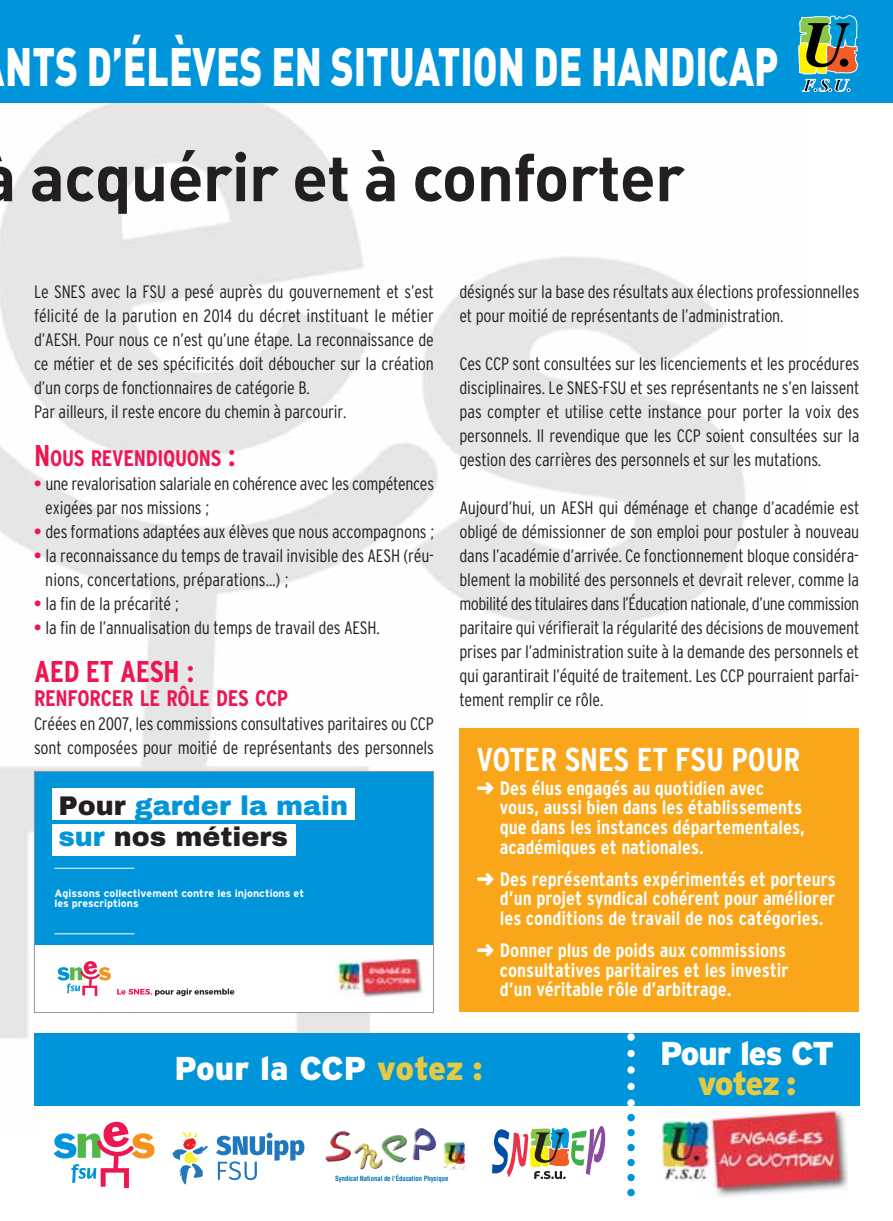
<style>
.page{position:relative;width:893px;height:1221px;background:#fff}
.page>*{position:absolute;margin:0;border:0;box-sizing:border-box;transform-origin:0 0}
.t1{font:66px "DIN Bold Alternate";letter-spacing:-.015em;color:#231f20}
.t2{font:53.25px "DIN Black Alternate";color:#fff;scale:.73 1}
.t3{font:700 condensed 33px "Interstate";color:#fff}
.t4{font:900 33px "Interstate";letter-spacing:-.02em;color:#fff}
.t5{font:900 33px "Interstate";letter-spacing:-.04em;color:#fff}
.t6{font:900 33px "Interstate";letter-spacing:-.055em;color:#e4cb45}
.t7{font:700 condensed 30px "Interstate";letter-spacing:-.01em;color:#ed1651}
.t8{font:900 27px/31.3px "Archivo";color:#0095da}
.t9{font:700 condensed 22.5px "Interstate";letter-spacing:-.015em;color:#ed1651}
.t10{font:700 condensed 19.5px/19.5px "Interstate";color:#fff}
.t11{font:300 condensed 18px/24px "Interstate";letter-spacing:-.01em;color:#231f20}
.t12{font:700 10.65px/10.6px "Interstate";color:#fff}
.t13{font:700 condensed 7.05px "Helvetica";letter-spacing:-.005em;color:#0075b7;scale:.95 1}
.s1{font-size:30px}
.s2{font-weight:700;color:#ed1651}
.s3{color:#231f20}
.s4{color:#e4cb45}
</style>
<div class="page">
<img style="left:0;top:102px;width:806px;height:937px">
<div style="left:0;top:0;width:892px;height:102px;background:#0095da"></div>
<svg style="left:798px;top:15px;width:60px;height:77px"></svg>
<div style="left:34px;top:1033px;width:618px;height:73px;background:#0095da"></div>
<svg style="left:54px;top:1121px;width:100px;height:66px"></svg>
<img style="left:662px;top:1110px;width:185px;height:87px">
<div style="left:635px;top:1033px;width:224px;height:73px;background:#0095da"></div>
<svg style="left:627px;top:1033px;width:7px;height:73px"></svg>
<svg style="left:627px;top:1113px;width:7px;height:83px"></svg>
<svg style="left:492px;top:1126px;width:113px;height:52px"></svg>
<img style="left:443px;top:1165px;width:24px;height:4px">
<svg style="left:216px;top:1132px;width:88px;height:48px"></svg>
<svg style="left:172px;top:1131px;width:35px;height:53px"></svg>
<div style="left:459px;top:728px;width:400px;height:283px;background:#faa61a"></div>
<div style="left:34px;top:943px;width:400px;height:69px;background:#fff"></div>
<div style="left:34px;top:771px;width:400px;height:174px;background:#0095da"></div>
<svg style="left:422px;top:963px;width:1px;height:31px"></svg>
<img style="left:335px;top:959px;width:87px;height:38px">
<svg style="left:57px;top:961px;width:177px;height:35px"></svg>
<div style="left:34px;top:771px;width:400px;height:241px;border:1px solid #939598"></div>
<div style="left:52px;top:788px;width:303px;height:32px;background:#fff"></div>
<div style="left:52px;top:823px;width:244px;height:32px;background:#fff"></div>
<hr style="left:54px;top:867px;width:80px;height:1px;background:#fff">
<hr style="left:54px;top:933px;width:80px;height:1px;background:#fff">
<h2 class="t2" style="left:5px;top:48px;width:1060px">NTS D’ÉLÈVES EN SITUATION DE HANDICAP</h2>
<h1 class="t1" style="left:30px;top:154px;width:656px">acquérir et à conforter</h1>
<p class="t11" style="left:34px;top:281px;width:401px">Le SNES avec la FSU a pesé auprès du gouvernement et s’est félicité de la parution en 2014 du décret instituant le métier d’AESH. Pour nous ce n’est qu’une étape. La reconnaissance de ce métier et de ses spécificités doit déboucher sur la création d’un corps de fonctionnaires de catégorie B.<br>Par ailleurs, il reste encore du chemin à parcourir.</p>
<p class="t9" style="left:34px;top:450px;width:203px"><span class="s1">N</span>OUS REVENDIQUONS <span class="s1">:</span></p>
<p class="t11" style="left:45px;top:473px;width:390px;text-indent:-11px"><span class="s2">•</span> une revalorisation salariale en cohérence avec les compétences exigées par nos missions ;</p>
<p class="t11" style="left:34px;top:521px;width:401px"><span class="s2">•</span> des formations adaptées aux élèves que nous accompagnons ;</p>
<p class="t11" style="left:45px;top:545px;width:390px;text-indent:-11px"><span class="s2">•</span> la reconnaissance du temps de travail invisible des AESH (réu&shy;nions, concertations, préparations…) ;</p>
<p class="t11" style="left:34px;top:593px;width:146px"><span class="s2">•</span> la fin de la précarité ;</p>
<p class="t11" style="left:34px;top:617px;width:347px"><span class="s2">•</span> la fin de l’annualisation du temps de travail des AESH.</p>
<h3 class="t7" style="left:34px;top:660px;width:161px">AED ET AESH :</h3>
<p class="t9" style="left:34px;top:690px;width:256px">RENFORCER LE RÔLE DES CCP</p>
<p class="t11" style="left:34px;top:713px;width:401px">Créées en 2007, les commissions consultatives paritaires ou CCP sont composées pour moitié de représentants des personnels</p>
<h3 class="t8" style="left:58px;top:792px;width:291px"><span class="s3">Pour</span> garder la main sur <span class="s3">nos métiers</span></h3>
<p class="t12" style="left:54px;top:888px;width:251px">Agissons collectivement contre les injonctions et les prescriptions</p>
<p class="t11" style="left:459px;top:281px;width:401px">désignés sur la base des résultats aux élections professionnelles et pour moitié de représentants de l’administration.</p>
<p class="t11" style="left:459px;top:353px;width:401px;text-align:justify">Ces CCP sont consultées sur les licenciements et les procédures disciplinaires. Le SNES-FSU et ses représentants ne s’en laissent pas compter et utilise cette instance pour porter la voix des personnels. Il revendique que les CCP soient consultées sur la gestion des carrières des personnels et sur les mutations.</p>
<p class="t11" style="left:459px;top:497px;width:401px;text-align:justify">Aujourd’hui, un AESH qui déménage et change d’académie est obligé de démissionner de son emploi pour postuler à nouveau dans l’académie d’arrivée. Ce fonctionnement bloque considéra&shy;blement la mobilité des personnels et devrait relever, comme la mobilité des titulaires dans l’Éducation nationale, d’une commission paritaire qui vérifierait la régularité des décisions de mouvement prises par l’administration suite à la demande des personnels et qui garantirait l’équité de traitement. Les CCP pourraient parfai&shy;tement remplir ce rôle.</p>
<h3 class="t3" style="left:476px;top:747px;width:325px">VOTER SNES ET FSU POUR</h3>
<p class="t10" style="left:500px;top:780px;width:306px;text-indent:-23px">➜ Des élus engagés au quotidien avec vous, aussi bien dans les établissements que dans les instances départementales, académiques et nationales.</p>
<p class="t10" style="left:500px;top:870px;width:337px;text-align:justify;text-indent:-23px">➜ Des représentants expérimentés et porteurs d’un projet syndical cohérent pour améliorer les conditions de travail de nos catégories.</p>
<p class="t10" style="left:500px;top:942px;width:290px;text-indent:-23px">➜ Donner plus de poids aux commissions consultatives paritaires et les investir d’un véritable rôle d’arbitrage.</p>
<h3 class="t4" style="left:174px;top:1055px;width:310px">Pour la CCP <span class="s4">votez :</span></h3>
<p class="t13" style="left:335px;top:1175px;width:121px">Syndicat National de l’Éducation Physique</p>
<h3 class="t5" style="left:660px;top:1040px;width:176px">Pour les CT</h3>
<h3 class="t6" style="left:698px;top:1070px;width:100px">votez :</h3>
</div>
